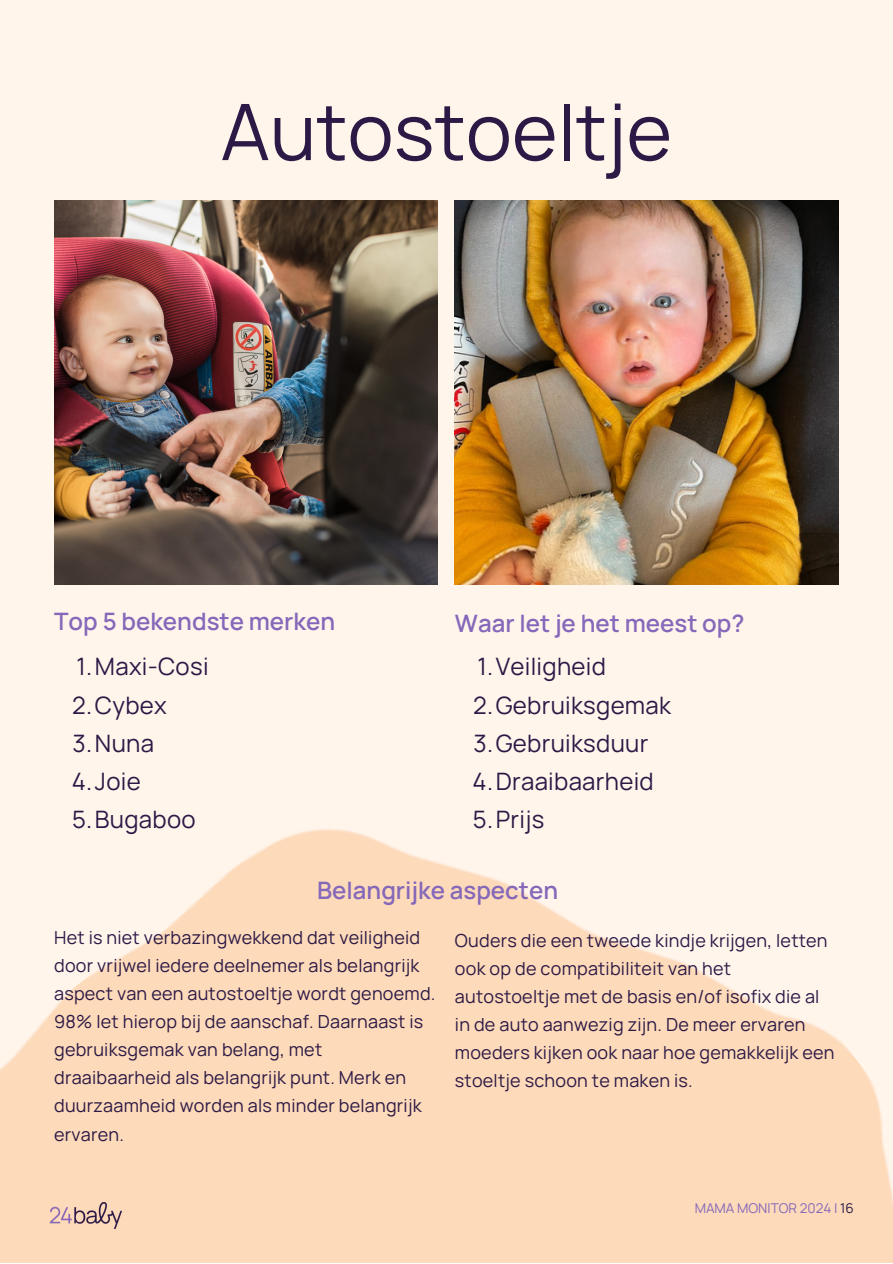
<style>
.page{position:relative;width:893px;height:1264px;background:#fff}
.page>*{position:absolute;margin:0;border:0;box-sizing:border-box;transform-origin:0 0}
.t1{font:78px "Manrope";color:#2c1946}
.t2{font:24px "Manrope";letter-spacing:.01em;color:#2c1946}
.t3{font:600 24px "Manrope";color:#8568ba}
.t4{font:18px/28px "Manrope";letter-spacing:.01em;color:#2c1946}
.t5{font:13.5px "Manrope";color:#8568ba}
.s1{color:#2c1946}
</style>
<div class="page">
<div style="left:0;top:0;width:892px;height:1262px;background:#fff5eb"></div>
<img style="left:0;top:829px;width:892px;height:433px">
<img style="left:54px;top:200px;width:383px;height:384px">
<img style="left:455px;top:200px;width:383px;height:384px">
<img style="left:50px;top:1202px;width:73px;height:26px">
<p class="t1" style="left:220px;top:77px;width:453px">Autostoeltje</p>
<p class="t3" style="left:54px;top:604px;width:282px">Top 5 bekendste merken</p>
<p class="t2" style="left:76px;top:649px;width:133px">1.Maxi-Cosi</p>
<p class="t2" style="left:72px;top:688px;width:96px">2.Cybex</p>
<p class="t2" style="left:73px;top:726px;width:83px">3.Nuna</p>
<p class="t2" style="left:72px;top:764px;width:70px">4.Joie</p>
<p class="t2" style="left:72px;top:802px;width:125px">5.Bugaboo</p>
<p class="t3" style="left:455px;top:606px;width:291px">Waar let je het meest op?</p>
<p class="t2" style="left:477px;top:649px;width:130px">1.Veiligheid</p>
<p class="t2" style="left:473px;top:688px;width:199px">2.Gebruiksgemak</p>
<p class="t2" style="left:473px;top:726px;width:176px">3.Gebruiksduur</p>
<p class="t2" style="left:472px;top:764px;width:183px">4.Draaibaarheid</p>
<p class="t2" style="left:473px;top:802px;width:73px">5.Prijs</p>
<p class="t3" style="left:317px;top:873px;width:242px">Belangrijke aspecten</p>
<p class="t4" style="left:54px;top:922px;width:383px">Het is niet verbazingwekkend dat veiligheid door vrijwel iedere deelnemer als belangrijk aspect van een autostoeltje wordt genoemd.<br>98% let hierop bij de aanschaf. Daarnaast is gebruiksgemak van belang, met draaibaarheid als belangrijk punt. Merk en duurzaamheid worden als minder belangrijk ervaren.</p>
<p class="t4" style="left:455px;top:925px;width:381px">Ouders die een tweede kindje krijgen, letten ook op de compatibiliteit van het autostoeltje met de basis en/of isofix die al in de auto aanwezig zijn. De meer ervaren moeders kijken ook naar hoe gemakkelijk een stoeltje schoon te maken is.</p>
<p class="t5" style="left:694px;top:1198px;width:160px">MAMA MONITOR 2024 | <span class="s1">16</span></p>
</div>
